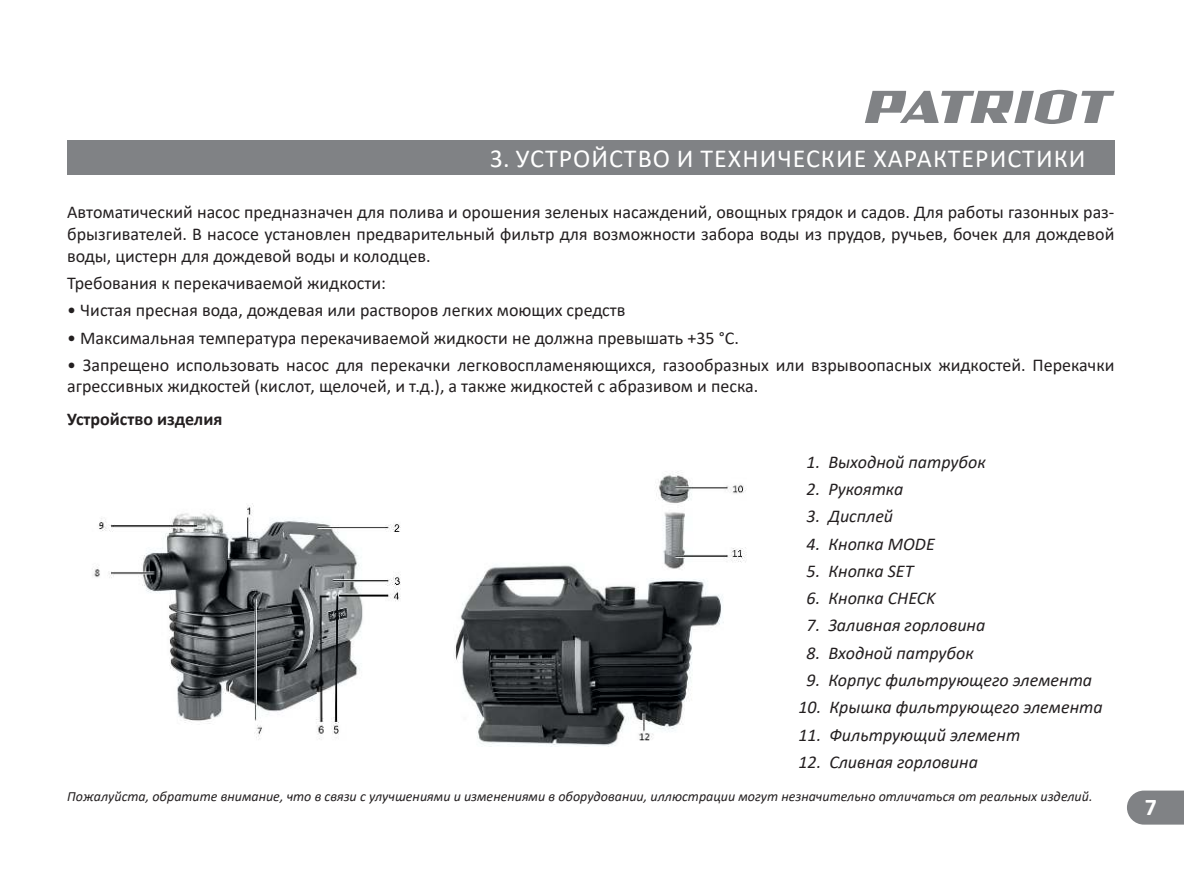
<style>
.page{position:relative;width:1184px;height:872px;background:#fff}
.page>*{position:absolute;margin:0;border:0;box-sizing:border-box;transform-origin:0 0}
.t1{font:26px "Calibri";letter-spacing:.04em;color:#fff}
.t2{font:700 24px "Calibri";color:#fff}
.t3{font:18px/21.6px "Calibri";color:#231f20;text-align:justify}
.t4{font:italic 18px "Calibri";color:#231f20}
.t5{font:700 18px "Calibri";color:#231f20}
.t6{font:italic 14px "Calibri";color:#231f20}
</style>
<div class="page">
<svg style="left:865px;top:90px;width:249px;height:34px"></svg>
<div style="left:67px;top:141px;width:1047px;height:34px;background:#808285"></div>
<svg style="left:1127px;top:790px;width:56px;height:34px;background:#898b8e"></svg>
<img style="left:92px;top:503px;width:309px;height:237px">
<img style="left:454px;top:471px;width:293px;height:275px">
<h1 class="t1" style="left:490px;top:141px;width:597px">3. УСТРОЙСТВО И ТЕХНИЧЕСКИЕ ХАРАКТЕРИСТИКИ</h1>
<p class="t3" style="left:67px;top:201px;width:1048px">Автоматический насос предназначен для полива и орошения зеленых насаждений, овощных грядок и садов. Для работы газонных раз&shy;брызгивателей. В насосе установлен предварительный фильтр для возможности забора воды из прудов, ручьев, бочек для дождевой воды, цистерн для дождевой воды и колодцев.</p>
<p class="t3" style="left:67px;top:272px;width:320px">Требования к перекачиваемой жидкости:</p>
<p class="t3" style="left:67px;top:299px;width:559px">• Чистая пресная вода, дождевая или растворов легких моющих средств</p>
<p class="t3" style="left:67px;top:326px;width:673px">• Максимальная температура перекачиваемой жидкости не должна превышать +35 °C.</p>
<p class="t3" style="left:67px;top:353px;width:1048px">• Запрещено использовать насос для перекачки легковоспламеняющихся, газообразных или взрывоопасных жидкостей. Перекачки агрессивных жидкостей (кислот, щелочей, и т.д.), а также жидкостей с абразивом и песка.</p>
<p class="t5" style="left:67px;top:406px;width:157px">Устройство изделия</p>
<p class="t4" style="left:806px;top:449px;width:181px">1. Выходной патрубок</p>
<p class="t4" style="left:806px;top:476px;width:98px">2. Рукоятка</p>
<p class="t4" style="left:806px;top:504px;width:88px">3. Дисплей</p>
<p class="t4" style="left:806px;top:531px;width:130px">4. Кнопка MODE</p>
<p class="t4" style="left:806px;top:558px;width:108px">5. Кнопка SET</p>
<p class="t4" style="left:806px;top:585px;width:130px">6. Кнопка CHECK</p>
<p class="t4" style="left:806px;top:613px;width:180px">7. Заливная горловина</p>
<p class="t4" style="left:806px;top:640px;width:169px">8. Входной патрубок</p>
<p class="t4" style="left:806px;top:667px;width:287px">9. Корпус фильтрующего элемента</p>
<p class="t4" style="left:798px;top:694px;width:306px">10. Крышка фильтрующего элемента</p>
<p class="t4" style="left:798px;top:722px;width:223px">11. Фильтрующий элемент</p>
<p class="t4" style="left:798px;top:749px;width:181px">12. Сливная горловина</p>
<p class="t6" style="left:67px;top:786px;width:1026px">Пожалуйста, обратите внимание, что в связи с улучшениями и изменениями в оборудовании, иллюстрации могут незначительно отличаться от реальных изделий.</p>
<h2 class="t2" style="left:1144px;top:793px;width:14px">7</h2>
</div>
